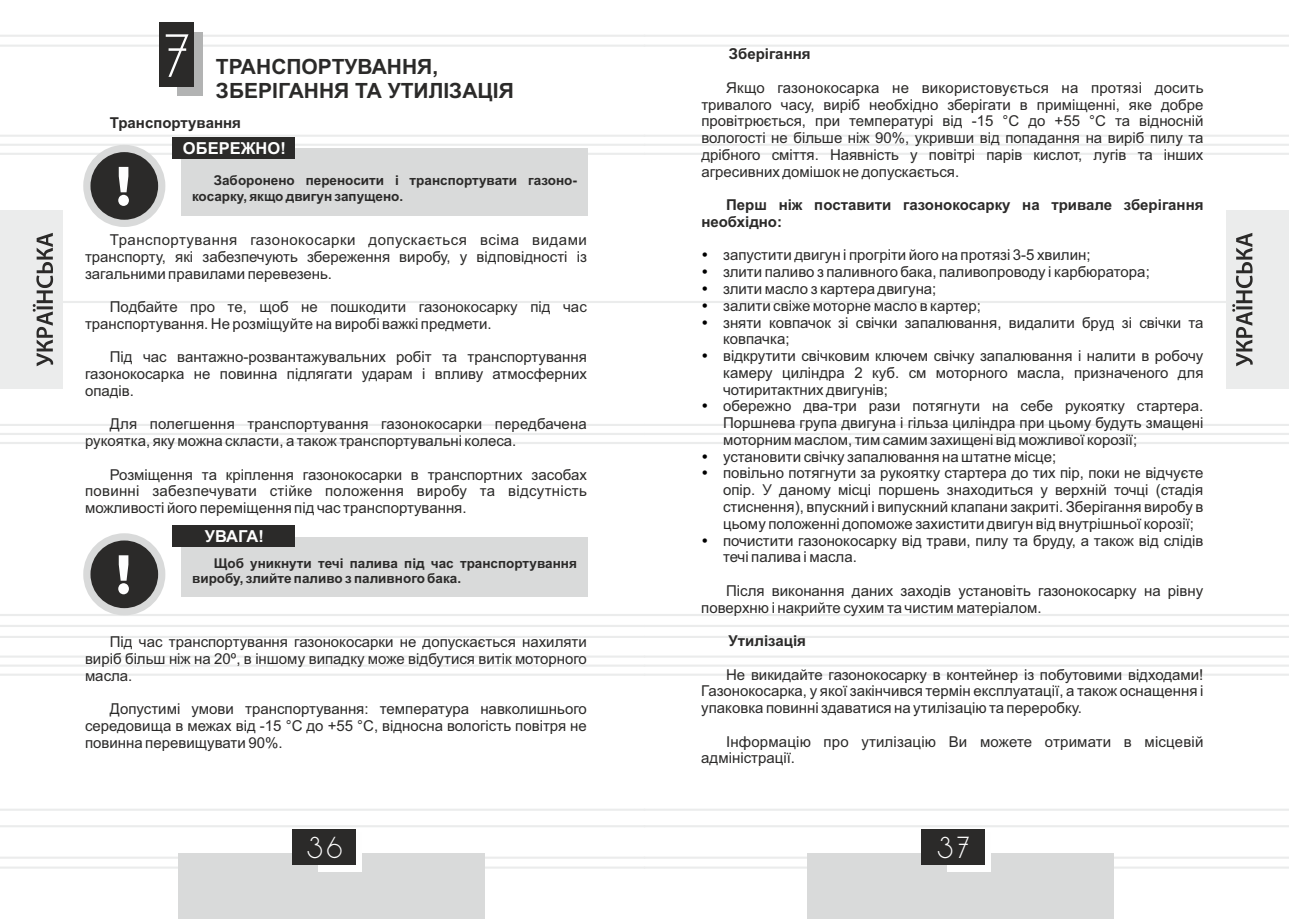
<style>
.page{position:relative;width:1289px;height:919px;background:#fff}
.page>*{position:absolute;margin:0;border:0;box-sizing:border-box;transform-origin:0 0}
.t1{font:52.5px "DS Standart Cyr";color:#fefefe}
.t2{font:26.25px "DS Standart Cyr";color:#fefefe}
.t3{font:700 21px/23.4px "Arial";color:#2b2a29}
.t4{font:700 16.5px "Arial";color:#fefefe}
.t5{font:15px/16.8px "Arial";color:#2b2a29;text-align:justify}
.t6{font:700 15px/16.8px "Arial";color:#2b2a29}
.t7{font:700 13.5px/15.1px "Arial";color:#2b2a29}
</style>
<div class="page">
<hr style="left:644px;top:135px;width:644px;height:2px;background:#ebecec">
<hr style="left:644px;top:153px;width:644px;height:2px;background:#ebecec">
<hr style="left:644px;top:424px;width:644px;height:2px;background:#ebecec">
<hr style="left:644px;top:442px;width:644px;height:2px;background:#ebecec">
<hr style="left:644px;top:614px;width:644px;height:2px;background:#ebecec">
<hr style="left:644px;top:635px;width:644px;height:3px;background:#ebecec">
<hr style="left:644px;top:655px;width:644px;height:2px;background:#ebecec">
<hr style="left:644px;top:673px;width:644px;height:2px;background:#ebecec">
<hr style="left:644px;top:856px;width:644px;height:2px;background:#ebecec">
<hr style="left:644px;top:866px;width:644px;height:2px;background:#ebecec">
<hr style="left:644px;top:35px;width:644px;height:2px;background:#ebecec">
<hr style="left:644px;top:45px;width:644px;height:2px;background:#ebecec">
<hr style="left:644px;top:808px;width:644px;height:2px;background:#ebecec">
<hr style="left:644px;top:825px;width:644px;height:2px;background:#ebecec">
<hr style="left:644px;top:301px;width:644px;height:2px;background:#ebecec">
<hr style="left:0;top:135px;width:644px;height:2px;background:#ebecec">
<svg style="left:0;top:144px;width:1288px;height:3px"></svg>
<hr style="left:0;top:153px;width:644px;height:2px;background:#ebecec">
<hr style="left:0;top:424px;width:644px;height:2px;background:#ebecec">
<hr style="left:0;top:433px;width:1288px;height:2px;background:#ebecec">
<hr style="left:0;top:442px;width:644px;height:2px;background:#ebecec">
<hr style="left:0;top:614px;width:644px;height:2px;background:#ebecec">
<hr style="left:0;top:625px;width:1288px;height:2px;background:#ebecec">
<hr style="left:0;top:635px;width:644px;height:3px;background:#ebecec">
<hr style="left:0;top:655px;width:644px;height:2px;background:#ebecec">
<hr style="left:0;top:664px;width:1288px;height:3px;background:#f0f1f1">
<hr style="left:0;top:673px;width:644px;height:2px;background:#ebecec">
<hr style="left:0;top:856px;width:644px;height:2px;background:#ebecec">
<hr style="left:0;top:866px;width:644px;height:2px;background:#ebecec">
<hr style="left:0;top:35px;width:644px;height:2px;background:#ebecec">
<hr style="left:0;top:45px;width:644px;height:2px;background:#ebecec">
<hr style="left:0;top:808px;width:644px;height:2px;background:#ebecec">
<hr style="left:0;top:825px;width:644px;height:2px;background:#ebecec">
<hr style="left:0;top:301px;width:644px;height:2px;background:#ebecec">
<div style="left:0;top:210px;width:62px;height:179px;background:#ebecec"></div>
<svg style="left:33px;top:233px;width:20px;height:133px"></svg>
<div style="left:1226px;top:210px;width:62px;height:179px;background:#ebecec"></div>
<svg style="left:1232px;top:233px;width:20px;height:133px"></svg>
<div style="left:178px;top:853px;width:307px;height:65px;background:#d9dada"></div>
<div style="left:318px;top:832px;width:44px;height:39px;background:#fefefe"></div>
<div style="left:292px;top:829px;width:64px;height:36px;background:#2b2a29"></div>
<div style="left:807px;top:853px;width:306px;height:65px;background:#d9dada"></div>
<div style="left:946px;top:832px;width:44px;height:39px;background:#fefefe"></div>
<div style="left:920px;top:829px;width:64px;height:36px;background:#2b2a29"></div>
<div style="left:83px;top:145px;width:82px;height:82px;border:14px solid #d9dada;border-radius:50%"></div>
<div style="left:90px;top:152px;width:68px;height:68px;background:#2b2a29;border-radius:50%"></div>
<svg style="left:118px;top:167px;width:11px;height:39px"></svg>
<div style="left:181px;top:148px;width:406px;height:68px;background:#d9dada"></div>
<div style="left:172px;top:137px;width:123px;height:22px;background:#2b2a29"></div>
<div style="left:83px;top:533px;width:82px;height:82px;border:14px solid #d9dada;border-radius:50%"></div>
<div style="left:90px;top:540px;width:68px;height:68px;background:#2b2a29;border-radius:50%"></div>
<svg style="left:118px;top:555px;width:11px;height:39px"></svg>
<div style="left:181px;top:537px;width:406px;height:60px;background:#d9dada"></div>
<div style="left:172px;top:525px;width:123px;height:22px;background:#2b2a29"></div>
<div style="left:177px;top:33px;width:26px;height:63px;background:#b2b3b3"></div>
<div style="left:160px;top:22px;width:34px;height:65px;background:#2b2a29"></div>
<h1 class="t1" style="left:165px;top:34px;width:26px">7</h1>
<h3 class="t3" style="left:216px;top:57px;width:299px">ТРАНСПОРТУВАННЯ,<br>ЗБЕРІГАННЯ ТА УТИЛІЗАЦІЯ</h3>
<p class="t6" style="left:110px;top:115px;width:132px">Транспортування</p>
<p class="t4" style="left:183px;top:142px;width:104px">ОБЕРЕЖНО!</p>
<p class="t7" style="left:192px;top:174px;width:386px;text-indent:22px">Заборонено переносити і транспортувати газоно&shy;косарку, якщо двигун запущено.</p>
<p class="t5" style="left:85px;top:233px;width:503px;text-indent:25px">Транспортування газонокосарки допускається всіма видами транспорту, які забезпечують збереження виробу, у відповідності із загальними правилами перевезень.</p>
<p class="t5" style="left:85px;top:300px;width:503px;text-indent:25px">Подбайте про те, щоб не пошкодити газонокосарку під час транспортування. Не розміщуйте на виробі важкі предмети.</p>
<p class="t5" style="left:85px;top:350px;width:503px;text-indent:25px">Під час вантажно-розвантажувальних робіт та транспортування газонокосарка не повинна підлягати ударам і впливу атмосферних опадів.</p>
<p class="t5" style="left:85px;top:417px;width:503px;text-indent:25px">Для полегшення транспортування газонокосарки передбачена рукоятка, яку можна скласти, а також транспортувальні колеса.</p>
<p class="t5" style="left:85px;top:467px;width:503px;text-indent:25px">Розміщення та кріплення газонокосарки в транспортних засобах повинні забезпечувати стійке положення виробу та відсутність можливості його переміщення під час транспортування.</p>
<p class="t4" style="left:205px;top:530px;width:60px">УВАГА!</p>
<p class="t7" style="left:192px;top:557px;width:386px;text-indent:22px">Щоб уникнути течі палива під час транспортування виробу, злийте паливо з паливного бака.</p>
<p class="t5" style="left:85px;top:635px;width:503px;text-indent:25px">Під час транспортування газонокосарки не допускається нахиляти виріб більш ніж на 20º, в іншому випадку може відбутися витік моторного масла.</p>
<p class="t5" style="left:85px;top:702px;width:503px;text-indent:25px">Допустимі умови транспортування: температура навколишнього середовища в межах від -15 °С до +55 °С, відносна вологість повітря не повинна перевищувати 90%.</p>
<p class="t6" style="left:728px;top:47px;width:83px">Зберігання</p>
<p class="t5" style="left:701px;top:80px;width:503px;text-indent:25px">Якщо газонокосарка не використовується на протязі досить тривалого часу, виріб необхідно зберігати в приміщенні, яке добре провітрюється, при температурі від -15 °С до +55 °С та відносній вологості не більше ніж 90%, укривши від попадання на виріб пилу та дрібного сміття. Наявність у повітрі парів кислот, лугів та інших агресивних домішок не допускається.</p>
<p class="t6" style="left:701px;top:198px;width:503px;text-indent:25px">Перш ніж поставити газонокосарку на тривале зберігання необхідно:</p>
<p class="t5" style="left:723px;top:248px;width:482px;text-align:left">запустити двигун і прогріти його на протязі 3-5 хвилин;<br>злити паливо з паливного бака, паливопроводу і карбюратора;<br>злити масло з картера двигуна;<br>залити свіже моторне масло в картер;<br>зняти ковпачок зі свічки запалювання, видалити бруд зі свічки та ковпачка;<br>відкрутити свічковим ключем свічку запалювання і налити в робочу камеру циліндра 2 куб. см моторного масла, призначеного для чотиритактних двигунів;<br>обережно два-три рази потягнути на себе рукоятку стартера.<br>Поршнева група двигуна і гільза циліндра при цьому будуть змащені моторним маслом, тим самим захищені від можливої корозії; установити свічку запалювання на штатне місце;<br>повільно потягнути за рукоятку стартера до тих пір, поки не відчуєте опір. У даному місці поршень знаходиться у верхній точці (стадія стиснення), впускний і випускний клапани закриті. Зберігання виробу в цьому положенні допоможе захистити двигун від внутрішньої корозії; почистити газонокосарку від трави, пилу та бруду, а також від слідів течі палива і масла.</p>
<p class="t5" style="left:701px;top:583px;width:503px;text-indent:25px">Після виконання даних заходів установіть газонокосарку на рівну поверхню і накрийте сухим та чистим матеріалом.</p>
<p class="t6" style="left:728px;top:633px;width:79px">Утилізація</p>
<p class="t5" style="left:701px;top:667px;width:503px;text-indent:25px">Не викидайте газонокосарку в контейнер із побутовими відходами!<br>Газонокосарка, у якої закінчився термін експлуатації, а також оснащення і упаковка повинні здаватися на утилізацію та переробку.</p>
<p class="t5" style="left:701px;top:734px;width:503px;text-indent:25px">Інформацію про утилізацію Ви можете отримати в місцевій адміністрації.</p>
<h2 class="t2" style="left:307px;top:836px;width:36px">36</h2>
<h2 class="t2" style="left:937px;top:836px;width:33px">37</h2>
</div>
